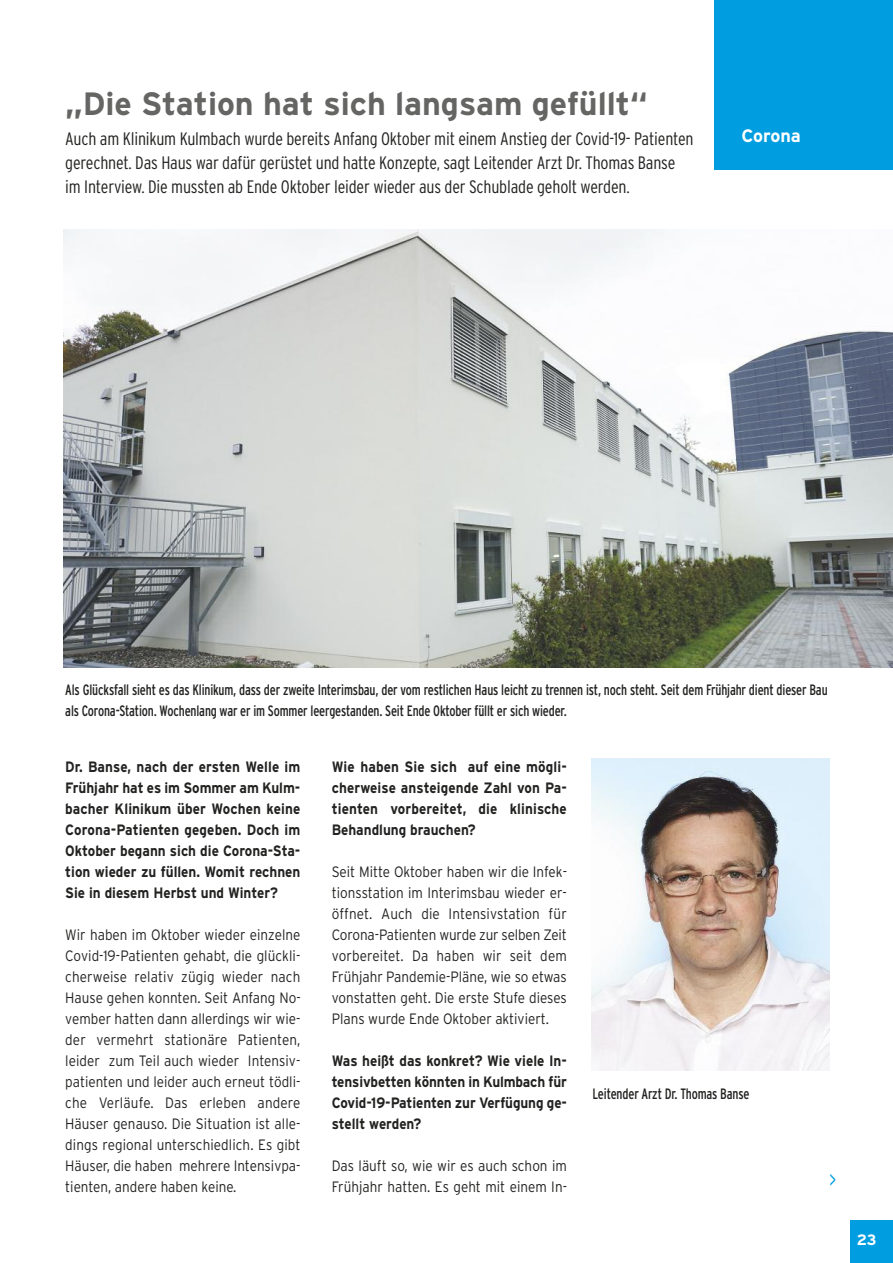
<style>
.page{position:relative;width:893px;height:1263px;background:#fff}
.page>*{position:absolute;margin:0;border:0;box-sizing:border-box;transform-origin:0 0}
.t1{font:700 32.25px "Interstate";color:#656564}
.t2{font:300 21px "Interstate";color:#009de0;scale:.9 1}
.t3{font:300 condensed 18px/24px "Interstate";letter-spacing:-.01em;color:#222221}
.t4{font:700 18px "Interstate";color:#fff}
.t5{font:300 15px/21px "Interstate";color:#222221;text-align:justify;scale:.9 1}
.t6{font:700 15px/21px "Interstate";color:#222221;text-align:justify;scale:.9 1}
.t7{font:condensed 15px/21px "Interstate";letter-spacing:-.01em;color:#222221;scale:.9 1}
.t8{font:700 15px "Interstate";color:#fff}
</style>
<div class="page">
<div style="left:850px;top:1220px;width:43px;height:43px;background:#009de0"></div>
<div style="left:714px;top:0;width:179px;height:170px;background:#009de0"></div>
<img style="left:64px;top:230px;width:829px;height:438px">
<img style="left:591px;top:758px;width:238px;height:312px">
<h1 class="t1" style="left:65px;top:85px;width:584px">„Die Station hat sich langsam gefüllt“</h1>
<p class="t3" style="left:65px;top:127px;width:630px">Auch am Klinikum Kulmbach wurde bereits Anfang Oktober mit einem Anstieg der Covid-19- Patienten gerechnet. Das Haus war dafür gerüstet und hatte Konzepte, sagt Leitender Arzt Dr. Thomas Banse im Interview. Die mussten ab Ende Oktober leider wieder aus der Schublade geholt werden.</p>
<p class="t4" style="left:741px;top:125px;width:61px">Corona</p>
<p class="t7" style="left:65px;top:679px;width:849px">Als Glücksfall sieht es das Klinikum, dass der zweite Interimsbau, der vom restlichen Haus leicht zu trennen ist, noch steht. Seit dem Frühjahr dient dieser Bau als Corona-Station. Wochenlang war er im Sommer leergestanden. Seit Ende Oktober füllt er sich wieder.</p>
<p class="t6" style="left:65px;top:756px;width:263px">Dr. Banse, nach der ersten Welle im Frühjahr hat es im Sommer am Kulm&shy;bacher Klinikum über Wochen keine Corona-Patienten gegeben. Doch im Oktober begann sich die Corona-Sta&shy;tion wieder zu füllen. Womit rechnen Sie in diesem Herbst und Winter?</p>
<p class="t5" style="left:65px;top:924px;width:263px">Wir haben im Oktober wieder einzelne Covid-19-Patienten gehabt, die glückli&shy;cherweise relativ zügig wieder nach Hause gehen konnten. Seit Anfang No&shy;vember hatten dann allerdings wir wie&shy;der vermehrt stationäre Patienten, leider zum Teil auch wieder Intensiv&shy;patienten und leider auch erneut tödli&shy;che Verläufe. Das erleben andere Häuser genauso. Die Situation ist alle&shy;dings regional unterschiedlich. Es gibt Häuser, die haben mehrere Intensivpa&shy;tienten, andere haben keine.</p>
<p class="t6" style="left:332px;top:756px;width:263px">Wie haben Sie sich auf eine mögli&shy;cherweise ansteigende Zahl von Pa&shy;tienten vorbereitet, die klinische Behandlung brauchen?</p>
<p class="t5" style="left:332px;top:861px;width:263px">Seit Mitte Oktober haben wir die Infek&shy;tionsstation im Interimsbau wieder er&shy;öffnet. Auch die Intensivstation für Corona-Patienten wurde zur selben Zeit vorbereitet. Da haben wir seit dem Frühjahr Pandemie-Pläne, wie so etwas vonstatten geht. Die erste Stufe dieses Plans wurde Ende Oktober aktiviert.</p>
<p class="t6" style="left:332px;top:1050px;width:263px">Was heißt das konkret? Wie viele In&shy;tensivbetten könnten in Kulmbach für Covid-19-Patienten zur Verfügung ge&shy;stellt werden?</p>
<p class="t5" style="left:332px;top:1155px;width:263px">Das läuft so, wie wir es auch schon im<br>Frühjahr hatten. Es geht mit einem In-</p>
<p class="t7" style="left:593px;top:1084px;width:176px">Leitender Arzt Dr. Thomas Banse</p>
<h2 class="t2" style="left:829px;top:1167px;width:10px">&gt;</h2>
<p class="t8" style="left:857px;top:1231px;width:21px">23</p>
</div>
